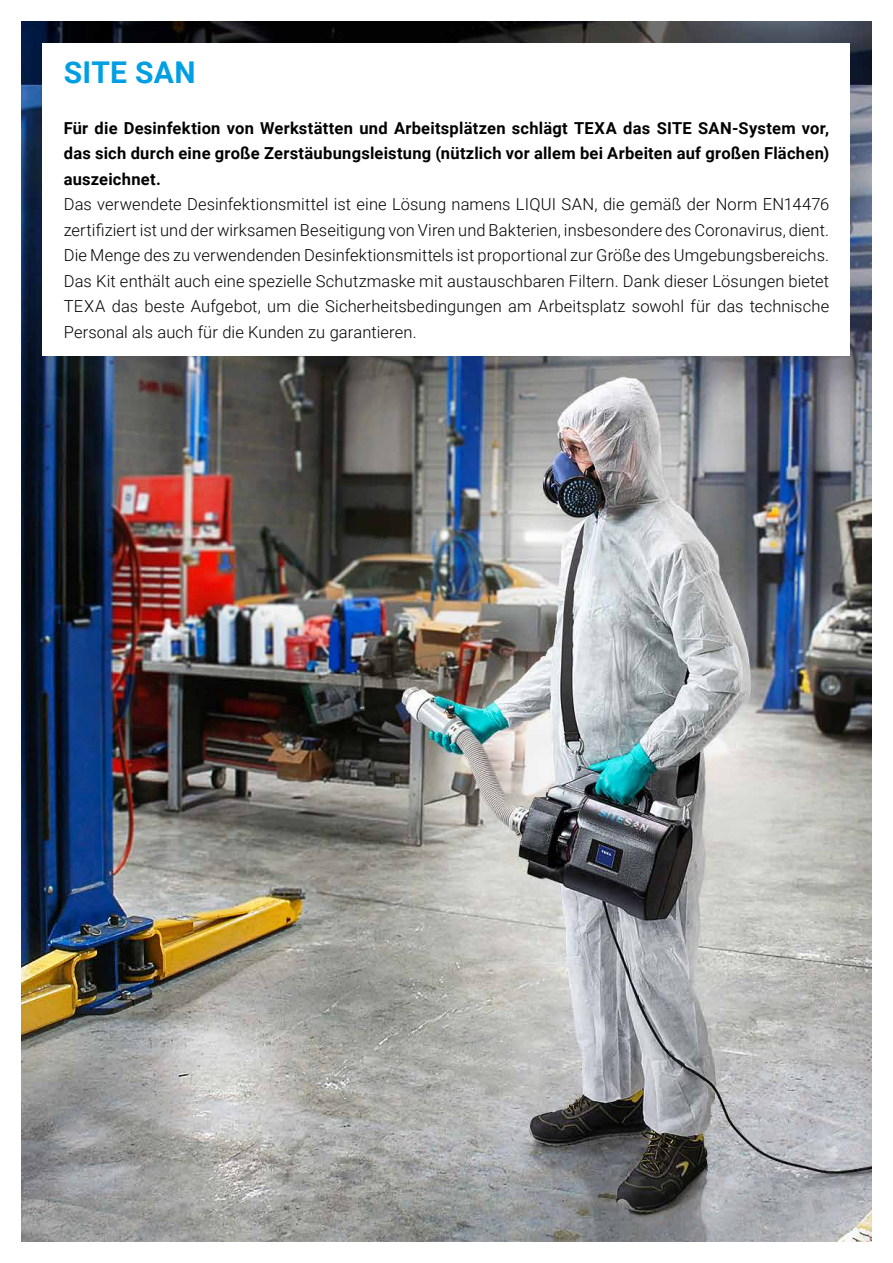
<style>
.page{position:relative;width:893px;height:1263px;background:#fff}
.page>*{position:absolute;margin:0;border:0;box-sizing:border-box;transform-origin:0 0}
.t1{font:700 30px "Roboto";letter-spacing:.01em;color:#009fe3}
.t2{font:300 16.5px/25.5px "Roboto";letter-spacing:.005em;color:#000;text-align:justify}
.t3{font:700 16.5px/25.5px "Roboto";letter-spacing:.015em;color:#000;text-align:justify}
</style>
<div class="page">
<img style="left:21px;top:21px;width:851px;height:1221px">
<div style="left:43px;top:43px;width:807px;height:312px;background:#fff"></div>
<h1 class="t1" style="left:64px;top:51px;width:133px">SITE SAN</h1>
<p class="t3" style="left:64px;top:115px;width:767px">Für die Desinfektion von Werkstätten und Arbeitsplätzen schlägt TEXA das SITE SAN-System vor, das sich durch eine große Zerstäubungsleistung (nützlich vor allem bei Arbeiten auf großen Flächen) auszeichnet.</p>
<p class="t2" style="left:64px;top:191px;width:767px">Das verwendete Desinfektionsmittel ist eine Lösung namens LIQUI SAN, die gemäß der Norm EN14476 zertifiziert ist und der wirksamen Beseitigung von Viren und Bakterien, insbesondere des Coronavirus, dient.<br>Die Menge des zu verwendenden Desinfektionsmittels ist proportional zur Größe des Umgebungsbereichs.<br>Das Kit enthält auch eine spezielle Schutzmaske mit austauschbaren Filtern. Dank dieser Lösungen bietet TEXA das beste Aufgebot, um die Sicherheitsbedingungen am Arbeitsplatz sowohl für das technische Personal als auch für die Kunden zu garantieren.</p>
</div>
